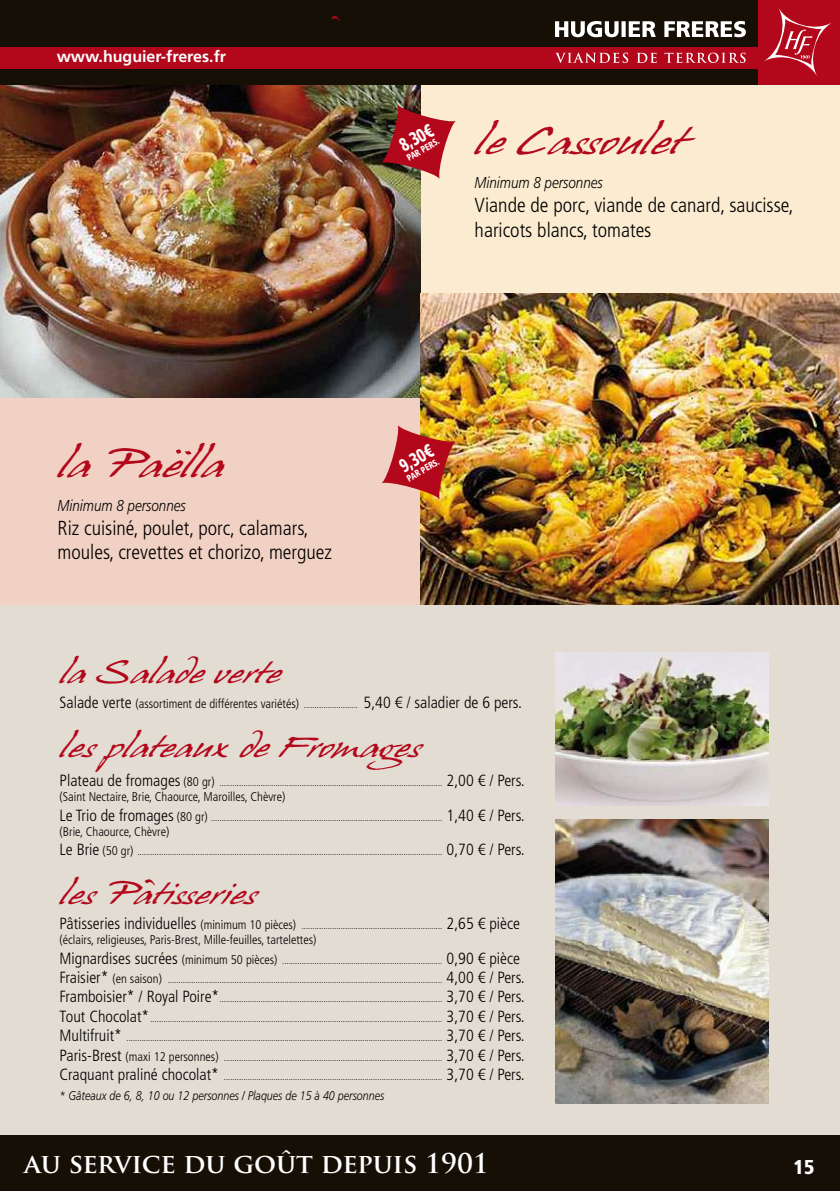
<style>
.page{position:relative;width:840px;height:1191px;background:#fff}
.page>*{position:absolute;margin:0;border:0;box-sizing:border-box;transform-origin:0 0}
.t1{font:33.8px "Hans Hand";color:#b3071b;scale:1.33 1}
.t2{font:27px "Hans Hand";color:#b3071b;scale:1.33 1}
.t3{font:700 26.6px "Trajan Pro";letter-spacing:-.005em;color:#fff}
.t4{font:300 condensed 20.2px/24.2px "Frutiger LT Std";color:#000}
.t5{font:900 condensed 20px "Frutiger LT Std";color:#fff}
.t6{font:900 condensed 19px "Frutiger LT Std";color:#fff;scale:.8 1}
.t7{font:700 16px "Frutiger LT Std";color:#fff}
.t8{font:italic 300 15.8px "Frutiger LT Std";color:#000;scale:.85 1}
.t9{font:300 condensed 12.6px "Frutiger LT Std";color:#000}
.t10{font:italic 300 12.6px "Frutiger LT Std";color:#000;scale:.85 1}
.t11{font:900 condensed 9.4px "Frutiger LT Std";color:#fff;scale:.85 1}
.t12{font:300 condensed 9px/19.4px "Frutiger LT Std";color:#000}
.s1{font-size:16.2px}
.s2{font-size:9px}
.s3{font-size:12.6px}
</style>
<div class="page">
<div style="left:420px;top:84px;width:419px;height:217px;background:#faebd1"></div>
<div style="left:0;top:75px;width:420px;height:530px;background:#f1d1c3"></div>
<div style="left:0;top:1134px;width:839px;height:57px;background:#150f06"></div>
<img style="left:0;top:84px;width:420px;height:313px">
<img style="left:420px;top:293px;width:419px;height:312px">
<img style="left:381px;top:425px;width:75px;height:75px;border-radius:16px">
<svg style="left:381px;top:104px;width:75px;height:75px;fill:#b3071b"></svg>
<div style="left:0;top:605px;width:839px;height:529px;background:#e3dcd2"></div>
<img style="left:555px;top:819px;width:212px;height:284px">
<div style="left:0;top:0;width:784px;height:84px;background:#150f06"></div>
<svg style="left:555px;top:21px;width:190px;height:16px"></svg>
<div style="left:0;top:47px;width:765px;height:21px;background:#b3071b"></div>
<svg style="left:555px;top:53px;width:190px;height:10px"></svg>
<div style="left:758px;top:0;width:81px;height:84px;background:#b3071b"></div>
<svg style="left:764px;top:8px;width:67px;height:68px"></svg>
<img style="left:555px;top:653px;width:212px;height:153px">
<img style="left:0;top:236px;width:1px;height:369px">
<h3 class="t7" style="left:57px;top:47px;width:171px">www.huguier-freres.fr</h3>
<h3 class="t6" style="left:395px;top:137px;width:46px;rotate:-30deg">8,30€</h3>
<h1 class="t1" style="left:474px;top:123px;width:159px">le Cassoulet</h1>
<p class="t11" style="left:404px;top:153px;width:44px;rotate:-30deg">PAR PERS.</p>
<h3 class="t8" style="left:474px;top:173px;width:152px">Minimum 8 personnes</h3>
<h3 class="t4" style="left:474px;top:193px;width:320px">Viande de porc, viande de canard, saucisse, haricots blancs, tomates</h3>
<h1 class="t1" style="left:58px;top:445px;width:126px">la Paella</h1>
<h3 class="t6" style="left:395px;top:457px;width:46px;rotate:-30deg">9,30€</h3>
<p class="t11" style="left:404px;top:474px;width:44px;rotate:-30deg">PAR PERS.</p>
<h3 class="t8" style="left:58px;top:496px;width:152px">Minimum 8 personnes</h3>
<h3 class="t4" style="left:58px;top:516px;width:276px">Riz cuisiné, poulet, porc, calamars, moules, crevettes et chorizo, merguez</h3>
<h2 class="t2" style="left:60px;top:658px;width:167px">la Salade verte</h2>
<h3 class="t9" style="left:60px;top:696px;width:463px"><span class="s1">Salade verte</span> (assortiment de différentes variétés) <span class="s2">.........................</span> <span class="s1">5,40 € / saladier de 6 pers.</span></h3>
<h2 class="t2" style="left:60px;top:731px;width:272px">les plateaux de Fromages</h2>
<p class="t12" style="left:60px;top:773px;width:466px"><span class="s1">Plateau de fromages</span> <span class="s3">(80 gr)</span> ....................................................................................................... <span class="s1">2,00 € / Pers.</span></p>
<h3 class="t9" style="left:60px;top:790px;width:227px">(Saint Nectaire, Brie, Chaource, Maroilles, Chèvre)</h3>
<p class="t12" style="left:60px;top:808px;width:466px"><span class="s1">Le Trio de fromages</span> <span class="s3">(80 gr)</span> ........................................................................................................... <span class="s1">1,40 € / Pers.</span></p>
<h3 class="t9" style="left:60px;top:824px;width:111px">(Brie, Chaource, Chèvre)</h3>
<p class="t12" style="left:60px;top:842px;width:466px"><span class="s1">Le Brie</span> <span class="s3">(50 gr)</span> ............................................................................................................................................. <span class="s1">0,70 € / Pers.</span></p>
<h2 class="t2" style="left:60px;top:879px;width:149px">les Patisseries</h2>
<p class="t12" style="left:60px;top:916px;width:461px"><span class="s1">Pâtisseries individuelles</span> <span class="s3">(minimum 10 pièces)</span> ................................................................. <span class="s1">2,65 € pièce</span></p>
<h3 class="t9" style="left:60px;top:932px;width:258px">(éclairs, religieuses, Paris-Brest, Mille-feuilles, tartelettes)</h3>
<p class="t12" style="left:60px;top:950px;width:466px"><span class="s1">Mignardises sucrées</span> <span class="s3">(minimum 50 pièces)</span> .......................................................................... <span class="s1">0,90 € pièce Fraisier*</span> <span class="s3">(en saison)</span> ............................................................................................................................... <span class="s1">4,00 € / Pers.<br>Framboisier* / Royal Poire*</span>....................................................................................................... <span class="s1">3,70 € / Pers.<br>Tout Chocolat*</span>....................................................................................................................................... <span class="s1">3,70 € / Pers.<br>Multifruit*</span> .................................................................................................................................................. <span class="s1">3,70 € / Pers.<br>Paris-Brest</span> <span class="s3">(maxi 12 personnes)</span> ..................................................................................................... <span class="s1">3,70 € / Pers.<br>Craquant praliné chocolat*</span> ..................................................................................................... <span class="s1">3,70 € / Pers.</span></p>
<h3 class="t10" style="left:60px;top:1088px;width:383px">* Gâteaux de 6, 8, 10 ou 12 personnes / Plaques de 15 à 40 personnes</h3>
<h3 class="t3" style="left:24px;top:1146px;width:466px">AU SERVICE DU GOÛT DEPUIS 1901</h3>
<h3 class="t5" style="left:793px;top:1155px;width:22px">15</h3>
</div>
